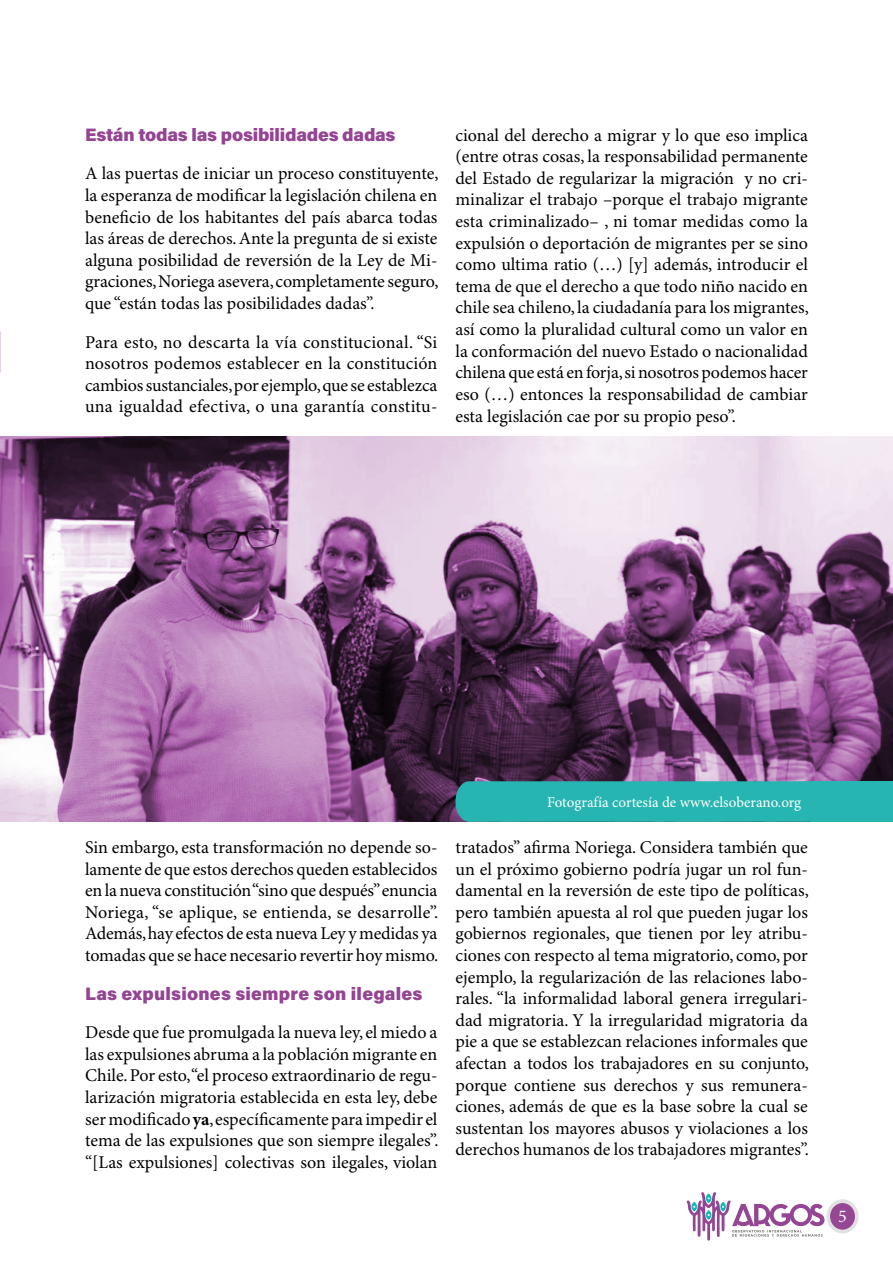
<style>
.page{position:relative;width:893px;height:1263px;background:#fff}
.page>*{position:absolute;margin:0;border:0;box-sizing:border-box;transform-origin:0 0}
.t1{font:18px/21.6px "Minion Pro";color:#000;text-align:justify}
.t2{font:18px "Acumin Variable Concept";letter-spacing:.09em;color:#944493}
.t3{font:18px "Minion Pro";color:#fff}
.t4{font:15px "Minion Pro";color:#fff}
.s1{font-weight:700}
</style>
<div class="page">
<svg style="left:686px;top:1192px;width:138px;height:48px"></svg>
<svg style="left:826px;top:1199px;width:32px;height:34px"></svg>
<div style="left:830px;top:1203px;width:25px;height:26px;background:#954794;border-radius:50%"></div>
<img style="left:0;top:437px;width:893px;height:385px">
<div style="left:455px;top:781px;width:356px;height:41px;background:#26b5b0"></div>
<div style="left:811px;top:781px;width:82px;height:41px;background:#26b5b0"></div>
<p class="t2" style="left:85px;top:122px;width:310px">Están todas las posibilidades dadas</p>
<p class="t1" style="left:85px;top:164px;width:355px">A las puertas de iniciar un proceso constituyente, la esperanza de modificar la legislación chilena en beneficio de los habitantes del país abarca todas las áreas de derechos. Ante la pregunta de si existe alguna posibilidad de reversión de la Ley de Mi&shy;graciones, Noriega asevera, completamente seguro, que “están todas las posibilidades dadas”.</p>
<p class="t1" style="left:85px;top:332px;width:354px">Para esto, no descarta la vía constitucional. “Si nosotros podemos establecer en la constitución cambios sustanciales, por ejemplo, que se establezca una igualdad efectiva, o una garantía constitu-</p>
<p class="t1" style="left:455px;top:125px;width:355px">cional del derecho a migrar y lo que eso implica (entre otras cosas, la responsabilidad permanente del Estado de regularizar la migración y no cri&shy;minalizar el trabajo –porque el trabajo migrante esta criminalizado– , ni tomar medidas como la expulsión o deportación de migrantes per se sino como ultima ratio (…) [y] además, introducir el tema de que el derecho a que todo niño nacido en chile sea chileno, la ciudadanía para los migrantes, así como la pluralidad cultural como un valor en la conformación del nuevo Estado o nacionalidad chilena que está en forja, si nosotros podemos hacer eso (…) entonces la responsabilidad de cambiar esta legislación cae por su propio peso”.</p>
<p class="t1" style="left:85px;top:837px;width:355px">Sin embargo, esta transformación no depende so&shy;lamente de que estos derechos queden establecidos en la nueva constitución “sino que después” enuncia Noriega, “se aplique, se entienda, se desarrolle”.<br>Además, hay efectos de esta nueva Ley y medidas ya tomadas que se hace necesario revertir hoy mismo.</p>
<p class="t2" style="left:85px;top:981px;width:337px">Las expulsiones siempre son ilegales</p>
<p class="t1" style="left:85px;top:1022px;width:355px">Desde que fue promulgada la nueva ley, el miedo a las expulsiones abruma a la población migrante en Chile. Por esto, “el proceso extraordinario de regu&shy;larización migratoria establecida en esta ley, debe ser modificado <span class="s1">ya</span>, específicamente para impedir el tema de las expulsiones que son siempre ilegales”. “[Las expulsiones] colectivas son ilegales, violan</p>
<p class="t4" style="left:547px;top:793px;width:256px">Fotografía cortesía de www.elsoberano.org</p>
<p class="t1" style="left:455px;top:837px;width:355px">tratados” afirma Noriega. Considera también que un el próximo gobierno podría jugar un rol fun&shy;damental en la reversión de este tipo de políticas, pero también apuesta al rol que pueden jugar los gobiernos regionales, que tienen por ley atribu&shy;ciones con respecto al tema migratorio, como, por ejemplo, la regularización de las relaciones labo&shy;rales. “la informalidad laboral genera irregulari&shy;dad migratoria. Y la irregularidad migratoria da pie a que se establezcan relaciones informales que afectan a todos los trabajadores en su conjunto, porque contiene sus derechos y sus remunera&shy;ciones, además de que es la base sobre la cual se sustentan los mayores abusos y violaciones a los derechos humanos de los trabajadores migrantes”.</p>
<p class="t3" style="left:838px;top:1205px;width:10px">5</p>
</div>
